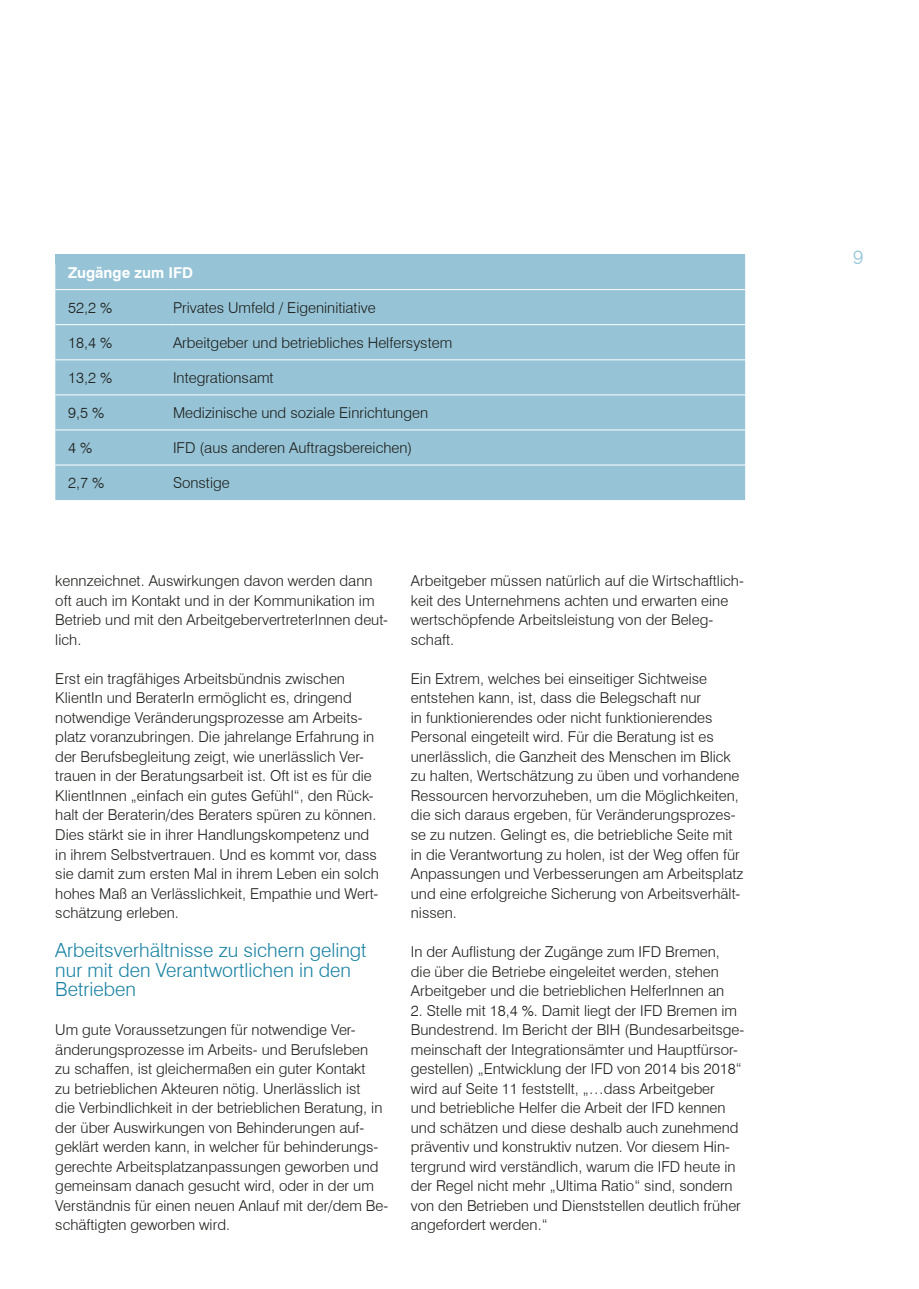
<style>
.page{position:relative;width:919px;height:1289px;background:#fff}
.page>*{position:absolute;margin:0;border:0;box-sizing:border-box;transform-origin:0 0}
.ZÜ{font:19.5px/19.5px "BBGK";color:#1a83a4}
.t1{font:19.5px "BBGK";color:#96c4d6}
.Fließ{font:15px/19.5px "BBGK";color:#1d1d1b}
.Fließ-2{font:700 15px "BBGK";color:#fff}
</style>
<div class="page">
<div style="left:55px;top:254px;width:690px;height:246px;background:#96c4d6"></div>
<hr style="left:55px;top:289px;width:114px;height:1px;background:#fff">
<hr style="left:169px;top:289px;width:576px;height:1px;background:#fff">
<hr style="left:55px;top:324px;width:114px;height:1px;background:#fff">
<hr style="left:169px;top:324px;width:576px;height:1px;background:#fff">
<hr style="left:55px;top:359px;width:114px;height:1px;background:#fff">
<hr style="left:169px;top:359px;width:576px;height:1px;background:#fff">
<hr style="left:55px;top:394px;width:114px;height:1px;background:#fff">
<hr style="left:169px;top:394px;width:576px;height:1px;background:#fff">
<hr style="left:55px;top:429px;width:114px;height:1px;background:#fff">
<hr style="left:169px;top:429px;width:576px;height:1px;background:#fff">
<hr style="left:55px;top:464px;width:114px;height:1px;background:#fff">
<hr style="left:169px;top:464px;width:576px;height:1px;background:#fff">
<p class="Fließ-2" style="left:68px;top:263px;width:126px">Zugänge zum IFD</p>
<p class="Fließ" style="left:68px;top:297px;width:46px">52,2 %</p>
<p class="Fließ" style="left:173px;top:297px;width:204px">Privates Umfeld / Eigeninitiative</p>
<p class="Fließ" style="left:68px;top:333px;width:46px">18,4 %</p>
<p class="Fließ" style="left:173px;top:333px;width:281px">Arbeitgeber und betriebliches Helfersystem</p>
<p class="Fließ" style="left:68px;top:368px;width:46px">13,2 %</p>
<p class="Fließ" style="left:173px;top:368px;width:102px">Integrationsamt</p>
<p class="Fließ" style="left:68px;top:403px;width:38px">9,5 %</p>
<p class="Fließ" style="left:173px;top:403px;width:256px">Medizinische und soziale Einrichtungen</p>
<p class="Fließ" style="left:68px;top:438px;width:26px">4 %</p>
<p class="Fließ" style="left:173px;top:438px;width:241px">IFD (aus anderen Auftragsbereichen)</p>
<p class="Fließ" style="left:68px;top:473px;width:38px">2,7 %</p>
<p class="Fließ" style="left:173px;top:473px;width:58px">Sonstige</p>
<p class="Fließ" style="left:55px;top:571px;width:334px">kennzeichnet. Auswirkungen davon werden dann oft auch im Kontakt und in der Kommunikation im Betrieb und mit den ArbeitgebervertreterInnen deut&shy;lich.</p>
<p class="Fließ" style="left:55px;top:668px;width:325px">Erst ein tragfähiges Arbeitsbündnis zwischen KlientIn und BeraterIn ermöglicht es, dringend notwendige Veränderungsprozesse am Arbeits&shy;platz voranzubringen. Die jahrelange Erfahrung in der Berufsbegleitung zeigt, wie unerlässlich Ver&shy;trauen in der Beratungsarbeit ist. Oft ist es für die KlientInnen „einfach ein gutes Gefühl“, den Rück&shy;halt der Beraterin/des Beraters spüren zu können.<br>Dies stärkt sie in ihrer Handlungskompetenz und in ihrem Selbstvertrauen. Und es kommt vor, dass sie damit zum ersten Mal in ihrem Leben ein solch hohes Maß an Verlässlichkeit, Empathie und Wert&shy;schätzung erleben.</p>
<p class="ZÜ" style="left:55px;top:940px;width:313px">Arbeitsverhältnisse zu sichern gelingt nur mit den Verantwortlichen in den<br>Betrieben</p>
<p class="Fließ" style="left:55px;top:1019px;width:334px">Um gute Voraussetzungen für notwendige Ver&shy;änderungsprozesse im Arbeits- und Berufsleben<br>zu schaffen, ist gleichermaßen ein guter Kontakt<br>zu betrieblichen Akteuren nötig. Unerlässlich ist<br>die Verbindlichkeit in der betrieblichen Beratung, in der über Auswirkungen von Behinderungen auf&shy;geklärt werden kann, in welcher für behinderungs&shy;gerechte Arbeitsplatzanpassungen geworben und gemeinsam danach gesucht wird, oder in der um Verständnis für einen neuen Anlauf mit der/dem Be&shy;schäftigten geworben wird.</p>
<p class="Fließ" style="left:411px;top:571px;width:334px">Arbeitgeber müssen natürlich auf die Wirtschaftlich&shy;keit des Unternehmens achten und erwarten eine wertschöpfende Arbeitsleistung von der Beleg&shy;schaft.</p>
<p class="Fließ" style="left:411px;top:668px;width:334px">Ein Extrem, welches bei einseitiger Sichtweise entstehen kann, ist, dass die Belegschaft nur<br>in funktionierendes oder nicht funktionierendes Personal eingeteilt wird. Für die Beratung ist es unerlässlich, die Ganzheit des Menschen im Blick zu halten, Wertschätzung zu üben und vorhandene Ressourcen hervorzuheben, um die Möglichkeiten, die sich daraus ergeben, für Veränderungsprozes&shy;se zu nutzen. Gelingt es, die betriebliche Seite mit in die Verantwortung zu holen, ist der Weg offen für Anpassungen und Verbesserungen am Arbeitsplatz und eine erfolgreiche Sicherung von Arbeitsverhält&shy;nissen.</p>
<p class="Fließ" style="left:411px;top:941px;width:315px">In der Auflistung der Zugänge zum IFD Bremen, die über die Betriebe eingeleitet werden, stehen<br>Arbeitgeber und die betrieblichen HelferInnen an</p>
<p class="Fließ" style="left:411px;top:1000px;width:335px">2. Stelle mit 18,4 %. Damit liegt der IFD Bremen im Bundestrend. Im Bericht der BIH (Bundesarbeitsge&shy;meinschaft der Integrationsämter und Hauptfürsor&shy;gestellen) „Entwicklung der IFD von 2014 bis 2018“ wird auf Seite 11 feststellt, „…dass Arbeitgeber<br>und betriebliche Helfer die Arbeit der IFD kennen und schätzen und diese deshalb auch zunehmend präventiv und konstruktiv nutzen. Vor diesem Hin&shy;tergrund wird verständlich, warum die IFD heute in der Regel nicht mehr „Ultima Ratio“ sind, sondern von den Betrieben und Dienststellen deutlich früher angefordert werden.“</p>
<h1 class="t1" style="left:853px;top:245px;width:12px">9</h1>
</div>
